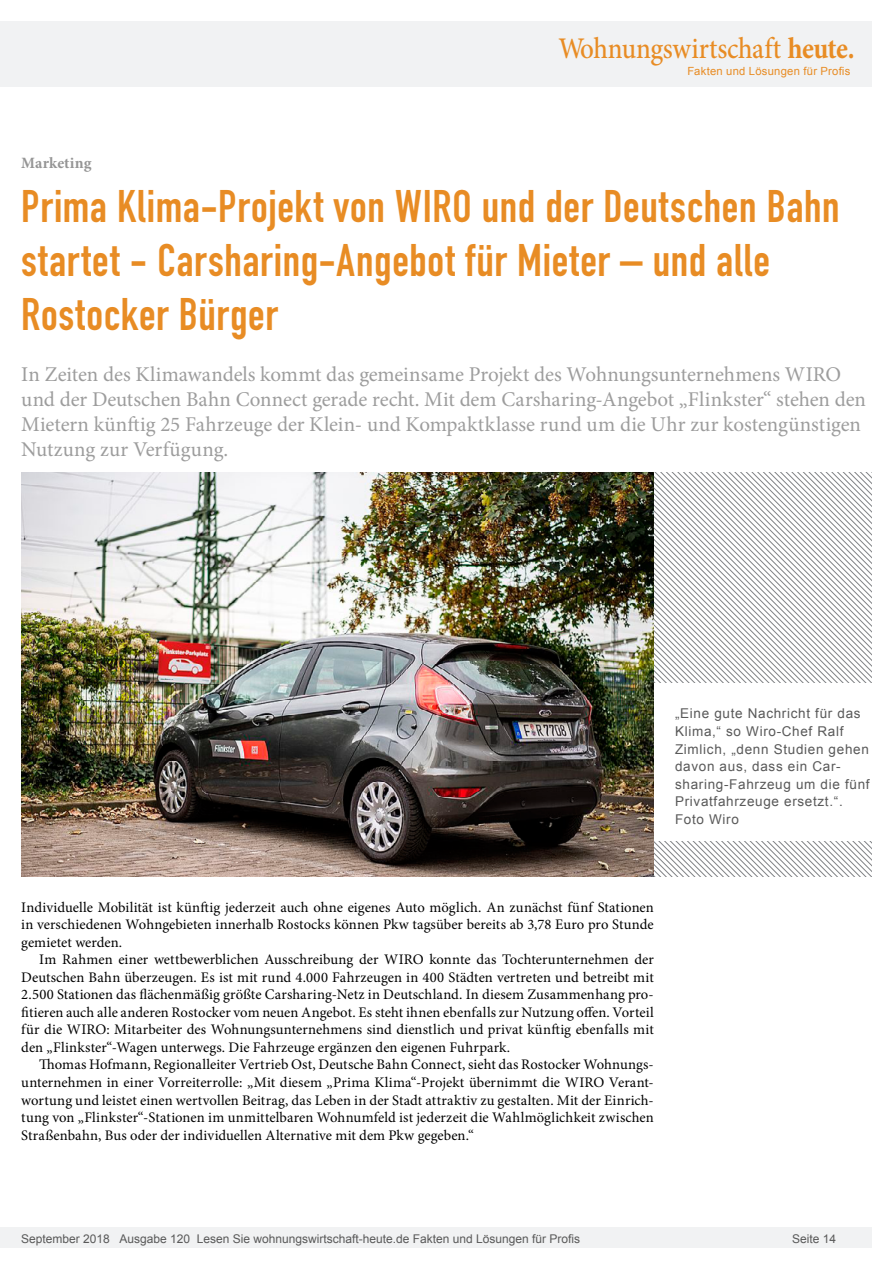
<style>
.page{position:relative;width:893px;height:1263px;background:#fff}
.page>*{position:absolute;margin:0;border:0;box-sizing:border-box;transform-origin:0 0}
.Überschrift_Groß{font:45px/54px "DIN Engschrift";letter-spacing:.015em;color:#e88c24}
.Fliesstext{font:500 30px "Minion Pro";letter-spacing:-.01em;color:#e88c24;scale:.9 1}
.Anlesetext{font:21px/25.2px "Minion Pro";letter-spacing:-.005em;color:#9d9d9d}
.Kategorie{font:700 15.75px "Minion Pro";letter-spacing:.005em;color:#959595}
.Fliesstext-2{font:14.7px/17.5px "Minion Pro";letter-spacing:.005em;color:#000;text-align:justify}
.Fließtext_erste_Zeil{font:14.7px/17.5px "Minion Pro";color:#000;text-align:justify}
.Bildunterschrift{font:13.5px/17.5px "Arial";letter-spacing:.05em;color:#595959}
.t1{font:12px "Arial";color:#595959}
.Bildunterschrift-2{font:11.25px "Arial";letter-spacing:.025em;color:#e88c24}
.s1{font-weight:700}
</style>
<div class="page">
<div style="left:0;top:1227px;width:872px;height:20px;background:#f1f2f3"></div>
<div style="left:0;top:21px;width:872px;height:66px;background:#f1f2f3"></div>
<svg style="left:654px;top:472px;width:218px;height:89px"></svg>
<svg style="left:654px;top:561px;width:218px;height:315px"></svg>
<div style="left:654px;top:683px;width:237px;height:158px;background:#fff"></div>
<img style="left:21px;top:472px;width:633px;height:404px">
<p class="Fliesstext" style="left:558px;top:28px;width:331px">Wohnungswirtschaft <span class="s1">heute.</span></p>
<p class="Bildunterschrift-2" style="left:687px;top:63px;width:165px">Fakten und Lösungen für Profis</p>
<p class="Kategorie" style="left:21px;top:152px;width:72px">Marketing</p>
<p class="Überschrift_Groß" style="left:21px;top:180px;width:820px">Prima Klima-Projekt von WIRO und der Deutschen Bahn startet - Carsharing-Angebot für Mieter – und alle<br>Rostocker Bürger</p>
<p class="Anlesetext" style="left:21px;top:361px;width:846px">In Zeiten des Klimawandels kommt das gemeinsame Projekt des Wohnungsunternehmens WIRO und der Deutschen Bahn Connect gerade recht. Mit dem Carsharing-Angebot „Flinkster“ stehen den Mietern künftig 25 Fahrzeuge der Klein- und Kompaktklasse rund um die Uhr zur kostengünstigen Nutzung zur Verfügung.</p>
<p class="Bildunterschrift" style="left:675px;top:705px;width:196px">„Eine gute Nachricht für das<br>Klima,“ so Wiro-Chef Ralf<br>Zimlich, „denn Studien gehen davon aus, dass ein Car&shy;sharing-Fahrzeug um die fünf<br>Privatfahrzeuge ersetzt.“.<br>Foto Wiro</p>
<p class="Fließtext_erste_Zeil" style="left:21px;top:898px;width:634px">Individuelle Mobilität ist künftig jederzeit auch ohne eigenes Auto möglich. An zunächst fünf Stationen in verschiedenen Wohngebieten innerhalb Rostocks können Pkw tagsüber bereits ab 3,78 Euro pro Stunde gemietet werden.</p>
<p class="Fliesstext-2" style="left:21px;top:951px;width:634px;text-indent:18px">Im Rahmen einer wettbewerblichen Ausschreibung der WIRO konnte das Tochterunternehmen der Deutschen Bahn überzeugen. Es ist mit rund 4.000 Fahrzeugen in 400 Städten vertreten und betreibt mit 2.500 Stationen das flächenmäßig größte Carsharing-Netz in Deutschland. In diesem Zusammenhang pro&shy;fitieren auch alle anderen Rostocker vom neuen Angebot. Es steht ihnen ebenfalls zur Nutzung offen. Vorteil für die WIRO: Mitarbeiter des Wohnungsunternehmens sind dienstlich und privat künftig ebenfalls mit den „Flinkster“-Wagen unterwegs. Die Fahrzeuge ergänzen den eigenen Fuhrpark.</p>
<p class="Fliesstext-2" style="left:21px;top:1056px;width:634px;text-indent:18px">Thomas Hofmann, Regionalleiter Vertrieb Ost, Deutsche Bahn Connect, sieht das Rostocker Wohnungs&shy;unternehmen in einer Vorreiterrolle: „Mit diesem „Prima Klima“-Projekt übernimmt die WIRO Verant&shy;wortung und leistet einen wertvollen Beitrag, das Leben in der Stadt attraktiv zu gestalten. Mit der Einrich&shy;tung von „Flinkster“-Stationen im unmittelbaren Wohnumfeld ist jederzeit die Wahlmöglichkeit zwischen Straßenbahn, Bus oder der individuellen Alternative mit dem Pkw gegeben.“</p>
<p class="t1" style="left:21px;top:1230px;width:560px">September 2018 Ausgabe 120 Lesen Sie wohnungswirtschaft-heute.de Fakten und Lösungen für Profis</p>
<p class="t1" style="left:792px;top:1231px;width:46px">Seite 14</p>
</div>
